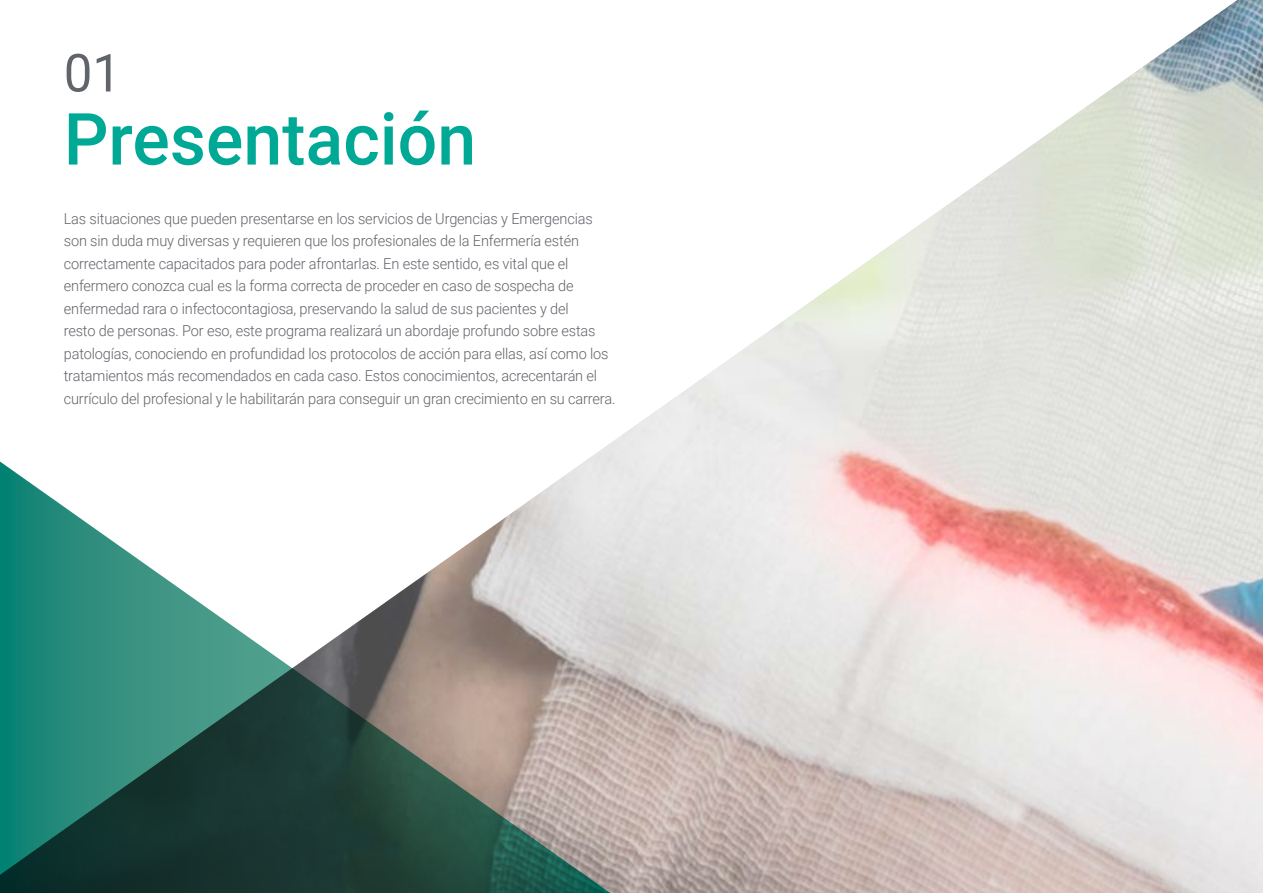
<style>
.page{position:relative;width:1263px;height:893px;background:#fff}
.page>*{position:absolute;margin:0;border:0;box-sizing:border-box;transform-origin:0 0}
.t1{font:500 72px "Roboto";color:#00a996}
.t2{font:52.5px "Roboto";color:#61646a}
.t3{font:300 15px/22.5px "Roboto";letter-spacing:-.01em;color:#61646a}
</style>
<div class="page">
<img style="left:607px;top:0;width:656px;height:893px">
<svg style="left:0;top:446px;width:640px;height:447px"></svg>
<h2 class="t2" style="left:64px;top:36px;width:59px">01</h2>
<h1 class="t1" style="left:64px;top:89px;width:414px">Presentación</h1>
<p class="t3" style="left:64px;top:207px;width:553px">Las situaciones que pueden presentarse en los servicios de Urgencias y Emergencias son sin duda muy diversas y requieren que los profesionales de la Enfermería estén correctamente capacitados para poder afrontarlas. En este sentido, es vital que el enfermero conozca cual es la forma correcta de proceder en caso de sospecha de enfermedad rara o infectocontagiosa, preservando la salud de sus pacientes y del<br>resto de personas. Por eso, este programa realizará un abordaje profundo sobre estas patologías, conociendo en profundidad los protocolos de acción para ellas, así como los tratamientos más recomendados en cada caso. Estos conocimientos, acrecentarán el currículo del profesional y le habilitarán para conseguir un gran crecimiento en su carrera.</p>
</div>
